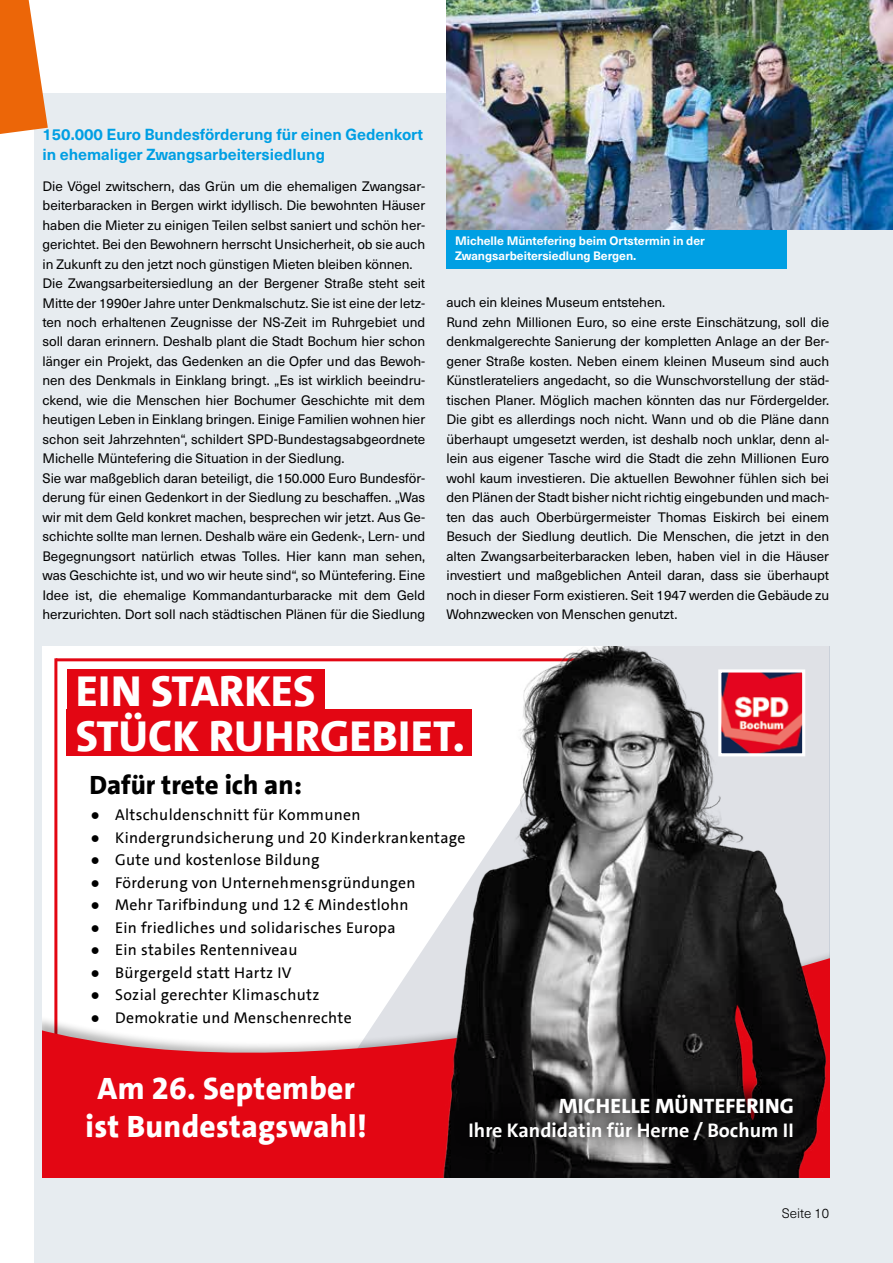
<style>
.page{position:relative;width:893px;height:1263px;background:#fff}
.page>*{position:absolute;margin:0;border:0;box-sizing:border-box;transform-origin:0 0}
.t1{font:800 43.95px "SPD The Sans Versal";color:#fff}
.t2{font:800 31.35px/37.7px "SPD The Sans";letter-spacing:.01em;color:#fff;text-align:center}
.t3{font:800 26.85px "SPD The Sans";color:#000}
.t4{font:800 21px "SPD The Sans";letter-spacing:.01em;color:#fff}
.t5{font:700 19.95px "SPD The Sans";color:#fff}
.t6{font:15.75px/22.5px "SPD The Sans";letter-spacing:.02em;color:#000}
.t7{font:700 15.75px/19.5px "Neue Haas Unica W1 G";letter-spacing:-.005em;color:#009fe3}
.t8{font:15.75px/22.5px "Arial";color:#000;text-align:justify}
.t9{font:13.5px/19.5px "Neue Haas Unica W1 G";letter-spacing:-.005em;color:#000}
.t10{font:300 13.5px "Neue Haas Unica W1 G";color:#000}
.t11{font:700 12px/15px "Neue Haas Unica W1 G";letter-spacing:-.005em;color:#fff}
</style>
<div class="page">
<div style="left:34px;top:94px;width:859px;height:1169px;background:#e7ecf0"></div>
<svg style="left:0;top:0;width:48px;height:134px"></svg>
<div style="left:43px;top:646px;width:786px;height:532px;background:#fff"></div>
<hr style="left:54px;top:658px;width:3px;height:390px;background:#e30613">
<hr style="left:56px;top:658px;width:524px;height:3px;background:#e30613">
<div style="left:67px;top:670px;width:257px;height:41px;background:#e30613"></div>
<div style="left:67px;top:710px;width:405px;height:46px;background:#e30613"></div>
<svg style="left:43px;top:958px;width:235px;height:220px;fill:#e30613"></svg>
<img style="left:278px;top:646px;width:551px;height:532px">
<svg style="left:447px;top:1073px;width:369px;height:88px;background:#292425"></svg>
<img style="left:722px;top:673px;width:79px;height:79px">
<div style="left:718px;top:669px;width:87px;height:87px;border:3px solid #fff"></div>
<img style="left:446px;top:0;width:447px;height:230px">
<div style="left:446px;top:231px;width:341px;height:38px;background:#009fe3"></div>
<p class="t7" style="left:43px;top:124px;width:382px">150.000 Euro Bundesförderung für einen Gedenkort in ehemaliger Zwangsarbeitersiedlung</p>
<p class="t9" style="left:43px;top:175px;width:384px">Die Vögel zwitschern, das Grün um die ehemaligen Zwangsar&shy;beiterbaracken in Bergen wirkt idyllisch. Die bewohnten Häuser haben die Mieter zu einigen Teilen selbst saniert und schön her&shy;gerichtet. Bei den Bewohnern herrscht Unsicherheit, ob sie auch in Zukunft zu den jetzt noch günstigen Mieten bleiben können.<br>Die Zwangsarbeitersiedlung an der Bergener Straße steht seit Mitte der 1990er Jahre unter Denkmalschutz. Sie ist eine der letz&shy;ten noch erhaltenen Zeugnisse der NS-Zeit im Ruhrgebiet und soll daran erinnern. Deshalb plant die Stadt Bochum hier schon länger ein Projekt, das Gedenken an die Opfer und das Bewoh&shy;nen des Denkmals in Einklang bringt. „Es ist wirklich beeindru&shy;ckend, wie die Menschen hier Bochumer Geschichte mit dem heutigen Leben in Einklang bringen. Einige Familien wohnen hier schon seit Jahrzehnten“, schildert SPD-Bundestagsabgeordnete Michelle Müntefering die Situation in der Siedlung.<br>Sie war maßgeblich daran beteiligt, die 150.000 Euro Bundesför&shy;derung für einen Gedenkort in der Siedlung zu beschaffen. „Was wir mit dem Geld konkret machen, besprechen wir jetzt. Aus Ge&shy;schichte sollte man lernen. Deshalb wäre ein Gedenk-, Lern- und Begegnungsort natürlich etwas Tolles. Hier kann man sehen, was Geschichte ist, und wo wir heute sind“, so Müntefering. Eine Idee ist, die ehemalige Kommandanturbaracke mit dem Geld herzurichten. Dort soll nach städtischen Plänen für die Siedlung</p>
<h1 class="t1" style="left:76px;top:663px;width:241px">EIN STARKES</h1>
<p class="t11" style="left:455px;top:232px;width:251px">Michelle Müntefering beim Ortstermin in der<br>Zwangsarbeitersiedlung Bergen.</p>
<p class="t9" style="left:446px;top:292px;width:384px">auch ein kleines Museum entstehen.<br>Rund zehn Millionen Euro, so eine erste Einschätzung, soll die denkmalgerechte Sanierung der kompletten Anlage an der Ber&shy;gener Straße kosten. Neben einem kleinen Museum sind auch Künstlerateliers angedacht, so die Wunschvorstellung der städ&shy;tischen Planer. Möglich machen könnten das nur Fördergelder.<br>Die gibt es allerdings noch nicht. Wann und ob die Pläne dann überhaupt umgesetzt werden, ist deshalb noch unklar, denn al&shy;lein aus eigener Tasche wird die Stadt die zehn Millionen Euro wohl kaum investieren. Die aktuellen Bewohner fühlen sich bei den Plänen der Stadt bisher nicht richtig eingebunden und mach&shy;ten das auch Oberbürgermeister Thomas Eiskirch bei einem Besuch der Siedlung deutlich. Die Menschen, die jetzt in den alten Zwangsarbeiterbaracken leben, haben viel in die Häuser investiert und maßgeblichen Anteil daran, dass sie überhaupt noch in dieser Form existieren. Seit 1947 werden die Gebäude zu Wohnzwecken von Menschen genutzt.</p>
<h1 class="t1" style="left:76px;top:707px;width:391px">STÜCK RUHRGEBIET.</h1>
<h3 class="t3" style="left:89px;top:768px;width:214px">Dafür trete ich an:</h3>
<p class="t8" style="left:90px;top:803px;width:11px">● ● ● ● ● ● ● ● ● ●</p>
<p class="t6" style="left:115px;top:804px;width:352px">Altschuldenschnitt für Kommunen Kindergrundsicherung und 20 Kinderkrankentage Gute und kostenlose Bildung<br>Förderung von Unternehmensgründungen<br>Mehr Tarifbindung und 12 € Mindestlohn<br>Ein friedliches und solidarisches Europa<br>Ein stabiles Rentenniveau<br>Bürgergeld statt Hartz IV<br>Sozial gerechter Klimaschutz<br>Demokratie und Menschenrechte</p>
<h2 class="t2" style="left:86px;top:1070px;width:283px">Am 26. September ist Bundestagswahl!</h2>
<h3 class="t4" style="left:559px;top:1092px;width:237px">Michelle Müntefering</h3>
<h3 class="t5" style="left:469px;top:1117px;width:327px">Ihre Kandidatin für Herne / Bochum II</h3>
<p class="t10" style="left:782px;top:1203px;width:49px">Seite 10</p>
</div>
